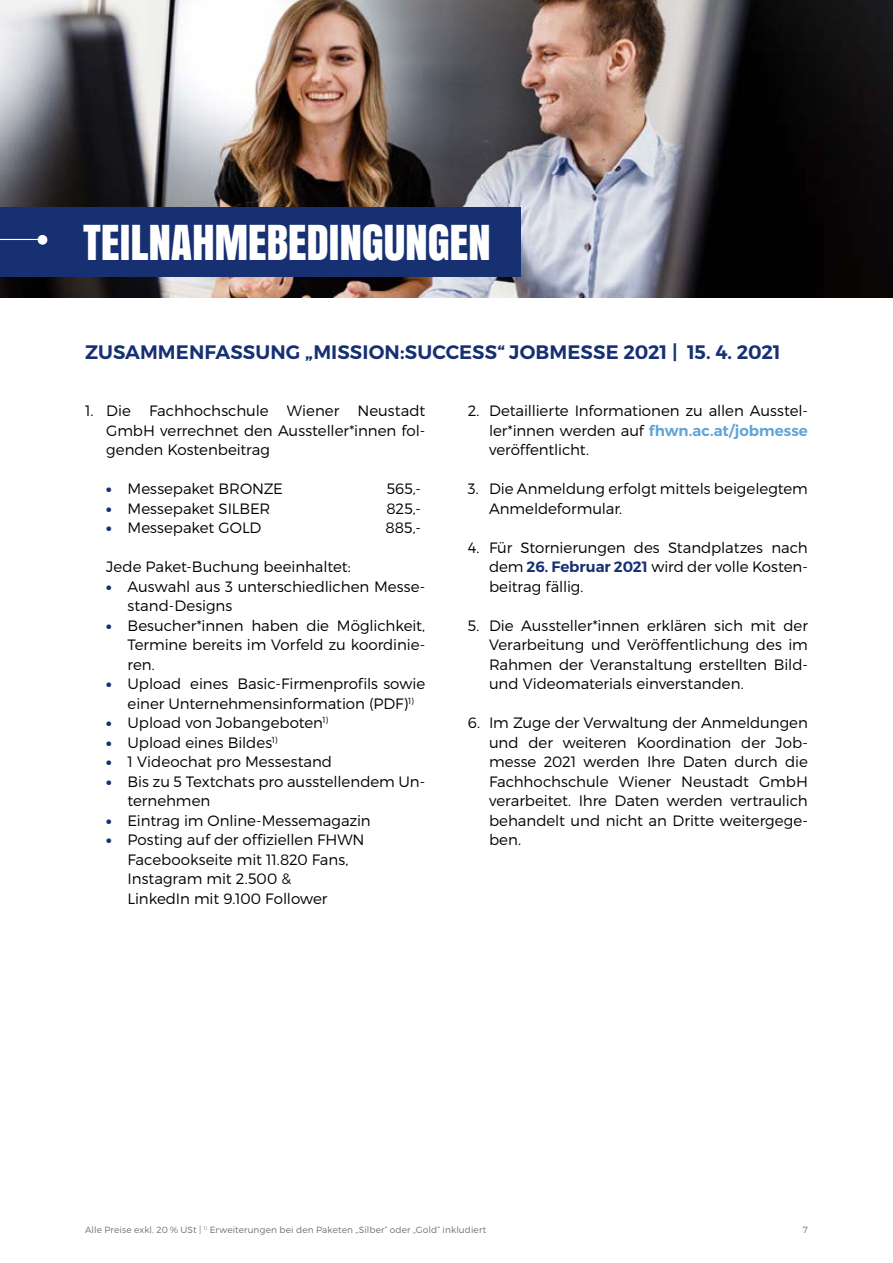
<style>
.page{position:relative;width:893px;height:1263px;background:#fff}
.page>*{position:absolute;margin:0;border:0;box-sizing:border-box;transform-origin:0 0}
.t1{font:45px "Anton";letter-spacing:-.01em;color:#fff}
.t2{font:600 19.5px "Montserrat";letter-spacing:.005em;color:#163072}
.t3{font:300 15px/19.5px "Montserrat";letter-spacing:-.005em;color:#000;text-align:justify}
.t4{font:300 9px "Montserrat";letter-spacing:.015em;color:#706f6f}
.s1{font-weight:900;color:#163072}
.s2{font-weight:600;color:#61a4d7}
.s3{font-weight:600;color:#163072}
</style>
<div class="page">
<img style="left:0;top:0;width:893px;height:298px">
<div style="left:0;top:207px;width:520px;height:69px;background:#163072"></div>
<div style="left:38px;top:235px;width:9px;height:10px;background:#fff;border-radius:50%"></div>
<hr style="left:0;top:239px;width:43px;height:1px;background:#fff">
<h1 class="t1" style="left:83px;top:207px;width:409px">TEILNAHMEBEDINGUNGEN</h1>
<h2 class="t2" style="left:85px;top:340px;width:697px">ZUSAMMENFASSUNG „MISSION:SUCCESS“ JOBMESSE 2021 | 15. 4. 2021</h2>
<p class="t3" style="left:106px;top:401px;width:320px;text-indent:-21px">1. Die Fachhochschule Wiener Neustadt GmbH verrechnet den Aussteller*innen fol&shy;genden Kostenbeitrag</p>
<p class="t3" style="left:106px;top:479px;width:178px"><span class="s1">•</span> Messepaket BRONZE</p>
<p class="t3" style="left:387px;top:479px;width:36px">565,-</p>
<p class="t3" style="left:106px;top:498px;width:166px"><span class="s1">•</span> Messepaket SILBER</p>
<p class="t3" style="left:386px;top:498px;width:36px">825,-</p>
<p class="t3" style="left:106px;top:518px;width:157px"><span class="s1">•</span> Messepaket GOLD</p>
<p class="t3" style="left:386px;top:518px;width:37px">885,-</p>
<p class="t3" style="left:106px;top:557px;width:246px">Jede Paket-Buchung beeinhaltet:</p>
<p class="t3" style="left:128px;top:576px;width:299px;text-indent:-21px"><span class="s1">•</span> Auswahl aus 3 unterschiedlichen Messe&shy;stand-Designs</p>
<p class="t3" style="left:128px;top:615px;width:299px;text-indent:-21px"><span class="s1">•</span> Besucher*innen haben die Möglichkeit, Termine bereits im Vorfeld zu koordinie&shy;ren.</p>
<p class="t3" style="left:128px;top:674px;width:299px;text-indent:-21px"><span class="s1">•</span> Upload eines Basic-Firmenprofils sowie einer Unternehmensinformation (PDF)<sup>1)</sup></p>
<p class="t3" style="left:106px;top:713px;width:223px"><span class="s1">•</span> Upload von Jobangeboten<sup>1)</sup></p>
<p class="t3" style="left:106px;top:732px;width:173px"><span class="s1">•</span> Upload eines Bildes<sup>1)</sup></p>
<p class="t3" style="left:106px;top:752px;width:227px"><span class="s1">•</span> 1 Videochat pro Messestand</p>
<p class="t3" style="left:128px;top:771px;width:299px;text-indent:-21px"><span class="s1">•</span> Bis zu 5 Textchats pro ausstellendem Un&shy;ternehmen</p>
<p class="t3" style="left:106px;top:810px;width:266px"><span class="s1">•</span> Eintrag im Online-Messemagazin</p>
<p class="t3" style="left:128px;top:830px;width:238px;text-align:left;text-indent:-21px"><span class="s1">•</span> Posting auf der offiziellen FHWN<br>Facebookseite mit 11.820 Fans,<br>Instagram mit 2.500 &amp;<br>LinkedIn mit 9.100 Follower</p>
<p class="t3" style="left:489px;top:401px;width:320px;text-indent:-21px">2. Detaillierte Informationen zu allen Ausstel&shy;ler*innen werden auf <span class="s2">fhwn.ac.at/jobmesse </span>veröffentlicht.</p>
<p class="t3" style="left:489px;top:479px;width:320px;text-indent:-21px">3. Die Anmeldung erfolgt mittels beigelegtem<br>Anmeldeformular.</p>
<p class="t3" style="left:489px;top:537px;width:320px;text-indent:-21px">4. Für Stornierungen des Standplatzes nach dem <span class="s3">26. Februar 2021</span> wird der volle Kosten&shy;beitrag fällig.</p>
<p class="t3" style="left:489px;top:615px;width:320px;text-indent:-21px">5. Die Aussteller*innen erklären sich mit der Verarbeitung und Veröffentlichung des im Rahmen der Veranstaltung erstellten Bild&shy;und Videomaterials einverstanden.</p>
<p class="t3" style="left:489px;top:713px;width:320px;text-indent:-21px">6. Im Zuge der Verwaltung der Anmeldungen und der weiteren Koordination der Job&shy;messe 2021 werden Ihre Daten durch die Fachhochschule Wiener Neustadt GmbH verarbeitet. Ihre Daten werden vertraulich behandelt und nicht an Dritte weitergege&shy;ben.</p>
<p class="t4" style="left:85px;top:1224px;width:403px">Alle Preise exkl. 20 % USt | <sup>1)</sup> Erweiterungen bei den Paketen „Silber“ oder „Gold“ inkludiert</p>
<p class="t4" style="left:803px;top:1224px;width:6px">7</p>
</div>
